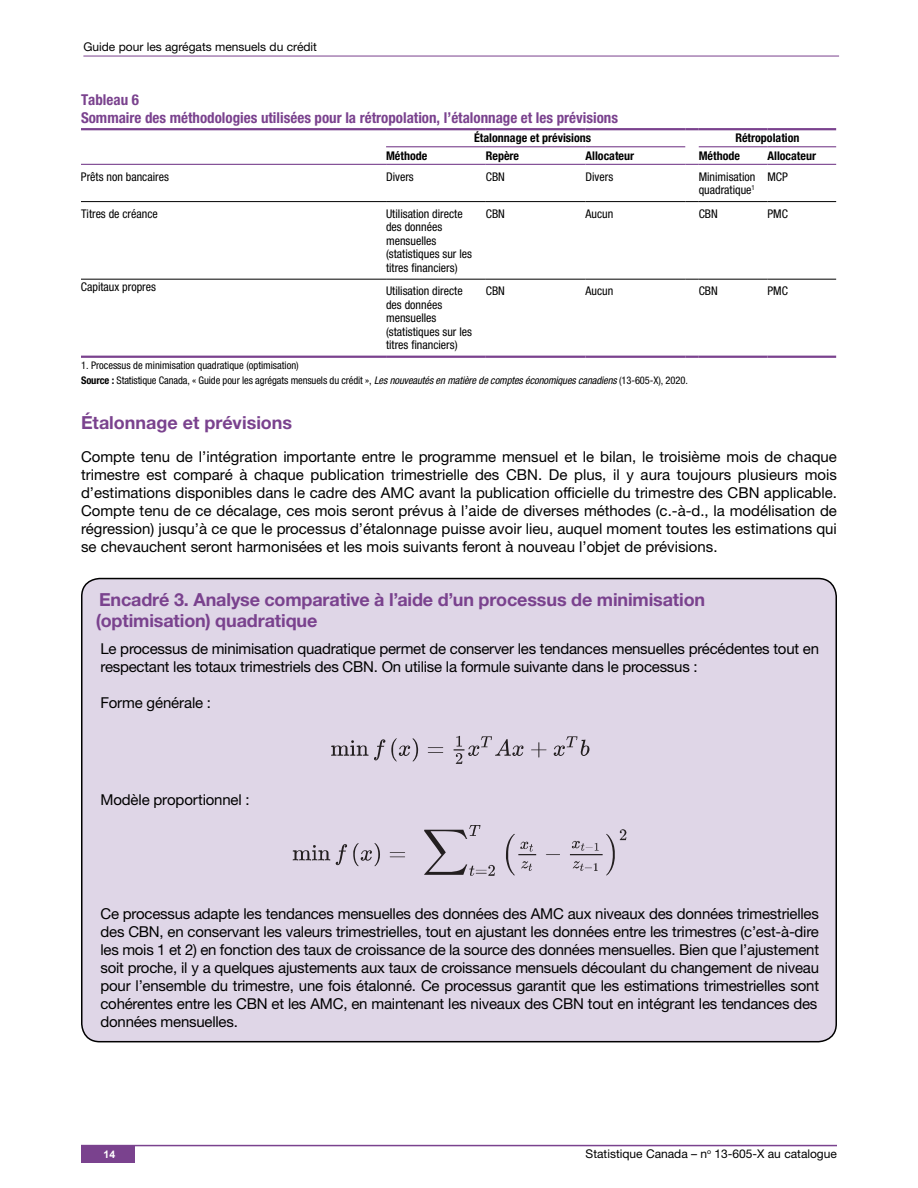
<style>
.page{position:relative;width:918px;height:1188px;background:#fff}
.page>*{position:absolute;margin:0;border:0;box-sizing:border-box;transform-origin:0 0}
.t1{font:700 18px/21px "Helvetica Neue LT Std";letter-spacing:-.005em;color:#7a428e}
.t2{font:15px/18px "Helvetica Neue LT Std";letter-spacing:-.015em;color:#000;text-align:justify}
.t3{font:700 condensed 15px/18px "Helvetica Neue LT Std";color:#7a428e}
.t4{font:condensed 12px/13.5px "Helvetica Neue LT Std";color:#000}
.t5{font:12px "Helvetica Neue LT Std";color:#000}
.t6{font:700 condensed 12px "Helvetica Neue LT Std";color:#000}
.t7{font:condensed 10.5px/15px "Helvetica Neue LT Std";letter-spacing:-.01em;color:#000}
.t8{font:700 10.5px "Arial";color:#fff}
.s1{font-weight:700}
.s2{font-style:italic}
</style>
<div class="page">
<hr style="left:83px;top:56px;width:756px;height:1px;background:#7a428e">
<div style="left:81px;top:1145px;width:54px;height:18px;background:#7a428e"></div>
<hr style="left:81px;top:1145px;width:756px;height:1px;background:#7a428e">
<hr style="left:81px;top:279px;width:305px;height:1px;background:#000">
<hr style="left:386px;top:279px;width:100px;height:1px;background:#000">
<hr style="left:486px;top:279px;width:100px;height:1px;background:#000">
<hr style="left:586px;top:279px;width:99px;height:1px;background:#000">
<svg style="left:685px;top:279px;width:14px;height:1px"></svg>
<hr style="left:699px;top:279px;width:68px;height:1px;background:#000">
<hr style="left:767px;top:279px;width:69px;height:1px;background:#000">
<hr style="left:81px;top:201px;width:305px;height:1px;background:#000">
<hr style="left:386px;top:201px;width:100px;height:1px;background:#000">
<hr style="left:486px;top:201px;width:100px;height:1px;background:#000">
<hr style="left:586px;top:201px;width:99px;height:1px;background:#000">
<svg style="left:685px;top:201px;width:14px;height:1px"></svg>
<hr style="left:699px;top:201px;width:68px;height:1px;background:#000">
<hr style="left:767px;top:201px;width:69px;height:1px;background:#000">
<hr style="left:386px;top:356px;width:100px;height:2px;background:#7a428e">
<hr style="left:386px;top:164px;width:100px;height:1px;background:#7a428e">
<hr style="left:486px;top:164px;width:100px;height:1px;background:#7a428e">
<hr style="left:586px;top:164px;width:99px;height:1px;background:#7a428e">
<svg style="left:685px;top:164px;width:14px;height:1px"></svg>
<hr style="left:699px;top:164px;width:68px;height:1px;background:#7a428e">
<hr style="left:767px;top:164px;width:69px;height:1px;background:#7a428e">
<hr style="left:386px;top:146px;width:100px;height:1px;background:#7a428e">
<hr style="left:486px;top:146px;width:100px;height:1px;background:#7a428e">
<hr style="left:586px;top:146px;width:99px;height:1px;background:#7a428e">
<hr style="left:699px;top:146px;width:68px;height:1px;background:#7a428e">
<hr style="left:767px;top:146px;width:69px;height:1px;background:#7a428e">
<hr style="left:81px;top:164px;width:305px;height:1px;background:#7a428e">
<hr style="left:81px;top:356px;width:305px;height:2px;background:#7a428e">
<hr style="left:486px;top:356px;width:100px;height:2px;background:#7a428e">
<hr style="left:586px;top:356px;width:99px;height:2px;background:#7a428e">
<svg style="left:685px;top:356px;width:14px;height:2px"></svg>
<hr style="left:699px;top:356px;width:68px;height:2px;background:#7a428e">
<hr style="left:767px;top:356px;width:69px;height:2px;background:#7a428e">
<hr style="left:81px;top:128px;width:305px;height:2px;background:#7a428e">
<hr style="left:386px;top:128px;width:100px;height:2px;background:#7a428e">
<hr style="left:486px;top:128px;width:100px;height:2px;background:#7a428e">
<hr style="left:586px;top:128px;width:99px;height:2px;background:#7a428e">
<svg style="left:685px;top:128px;width:14px;height:2px"></svg>
<hr style="left:699px;top:128px;width:68px;height:2px;background:#7a428e">
<hr style="left:767px;top:128px;width:69px;height:2px;background:#7a428e">
<div style="left:82px;top:579px;width:754px;height:463px;background:#dfd6e7;border-radius:18px"></div>
<svg style="left:331px;top:736px;width:258px;height:28px"></svg>
<svg style="left:293px;top:825px;width:333px;height:51px"></svg>
<div style="left:81px;top:578px;width:756px;height:464px;border:2px solid #000;border-radius:18px"></div>
<p class="t5" style="left:83px;top:40px;width:235px">Guide pour les agrégats mensuels du crédit</p>
<p class="t3" style="left:81px;top:91px;width:539px">Tableau 6<br>Sommaire des méthodologies utilisées pour la rétropolation, l’étalonnage et les prévisions</p>
<p class="t6" style="left:474px;top:131px;width:118px">Étalonnage et prévisions</p>
<p class="t6" style="left:735px;top:131px;width:66px">Rétropolation</p>
<p class="t6" style="left:386px;top:148px;width:43px">Méthode</p>
<p class="t6" style="left:486px;top:148px;width:35px">Repère</p>
<p class="t6" style="left:586px;top:148px;width:50px">Allocateur</p>
<p class="t6" style="left:699px;top:148px;width:43px">Méthode</p>
<p class="t6" style="left:767px;top:148px;width:50px">Allocateur</p>
<p class="t4" style="left:81px;top:170px;width:89px">Prêts non bancaires</p>
<p class="t4" style="left:386px;top:170px;width:29px">Divers</p>
<p class="t4" style="left:486px;top:170px;width:21px">CBN</p>
<p class="t4" style="left:586px;top:170px;width:29px">Divers</p>
<p class="t4" style="left:699px;top:170px;width:58px">Minimisation quadratique<sup>1</sup></p>
<p class="t4" style="left:767px;top:170px;width:22px">MCP</p>
<p class="t4" style="left:81px;top:207px;width:78px">Titres de créance</p>
<p class="t4" style="left:386px;top:207px;width:87px">Utilisation directe des données mensuelles (statistiques sur les titres financiers)</p>
<p class="t4" style="left:486px;top:207px;width:21px">CBN</p>
<p class="t4" style="left:586px;top:207px;width:29px">Aucun</p>
<p class="t4" style="left:699px;top:207px;width:21px">CBN</p>
<p class="t4" style="left:767px;top:207px;width:22px">PMC</p>
<p class="t4" style="left:81px;top:280px;width:77px">Capitaux propres</p>
<p class="t4" style="left:386px;top:284px;width:87px">Utilisation directe des données mensuelles (statistiques sur les titres financiers)</p>
<p class="t4" style="left:486px;top:284px;width:21px">CBN</p>
<p class="t4" style="left:586px;top:284px;width:29px">Aucun</p>
<p class="t4" style="left:699px;top:284px;width:21px">CBN</p>
<p class="t4" style="left:767px;top:284px;width:22px">PMC</p>
<p class="t7" style="left:81px;top:357px;width:608px">1. Processus de minimisation quadratique (optimisation)<br><span class="s1">Source :</span> Statistique Canada, « Guide pour les agrégats mensuels du crédit », <span class="s2">Les nouveautés en matière de comptes économiques canadiens</span> (13-605-X), 2020.</p>
<p class="t1" style="left:81px;top:411px;width:213px">Étalonnage et prévisions</p>
<p class="t2" style="left:81px;top:447px;width:758px">Compte tenu de l’intégration importante entre le programme mensuel et le bilan, le troisième mois de chaque trimestre est comparé à chaque publication trimestrielle des CBN. De plus, il y aura toujours plusieurs mois d’estimations disponibles dans le cadre des AMC avant la publication officielle du trimestre des CBN applicable.<br>Compte tenu de ce décalage, ces mois seront prévus à l’aide de diverses méthodes (c.-à-d., la modélisation de régression) jusqu’à ce que le processus d’étalonnage puisse avoir lieu, auquel moment toutes les estimations qui se chevauchent seront harmonisées et les mois suivants feront à nouveau l’objet de prévisions.</p>
<p class="t1" style="left:96px;top:588px;width:611px">Encadré 3. Analyse comparative à l’aide d’un processus de minimisation (optimisation) quadratique</p>
<p class="t2" style="left:100px;top:639px;width:720px">Le processus de minimisation quadratique permet de conserver les tendances mensuelles précédentes tout en respectant les totaux trimestriels des CBN. On utilise la formule suivante dans le processus :</p>
<p class="t2" style="left:100px;top:693px;width:112px">Forme générale :</p>
<p class="t2" style="left:100px;top:790px;width:151px">Modèle proportionnel :</p>
<p class="t2" style="left:100px;top:905px;width:720px">Ce processus adapte les tendances mensuelles des données des AMC aux niveaux des données trimestrielles des CBN, en conservant les valeurs trimestrielles, tout en ajustant les données entre les trimestres (c’est-à-dire les mois 1 et 2) en fonction des taux de croissance de la source des données mensuelles. Bien que l’ajustement soit proche, il y a quelques ajustements aux taux de croissance mensuels découlant du changement de niveau pour l’ensemble du trimestre, une fois étalonné. Ce processus garantit que les estimations trimestrielles sont cohérentes entre les CBN et les AMC, en maintenant les niveaux des CBN tout en intégrant les tendances des données mensuelles.</p>
<p class="t8" style="left:104px;top:1148px;width:13px">14</p>
<p class="t5" style="left:586px;top:1147px;width:253px">Statistique Canada – n<sup>o</sup> 13-605-X au catalogue</p>
</div>
